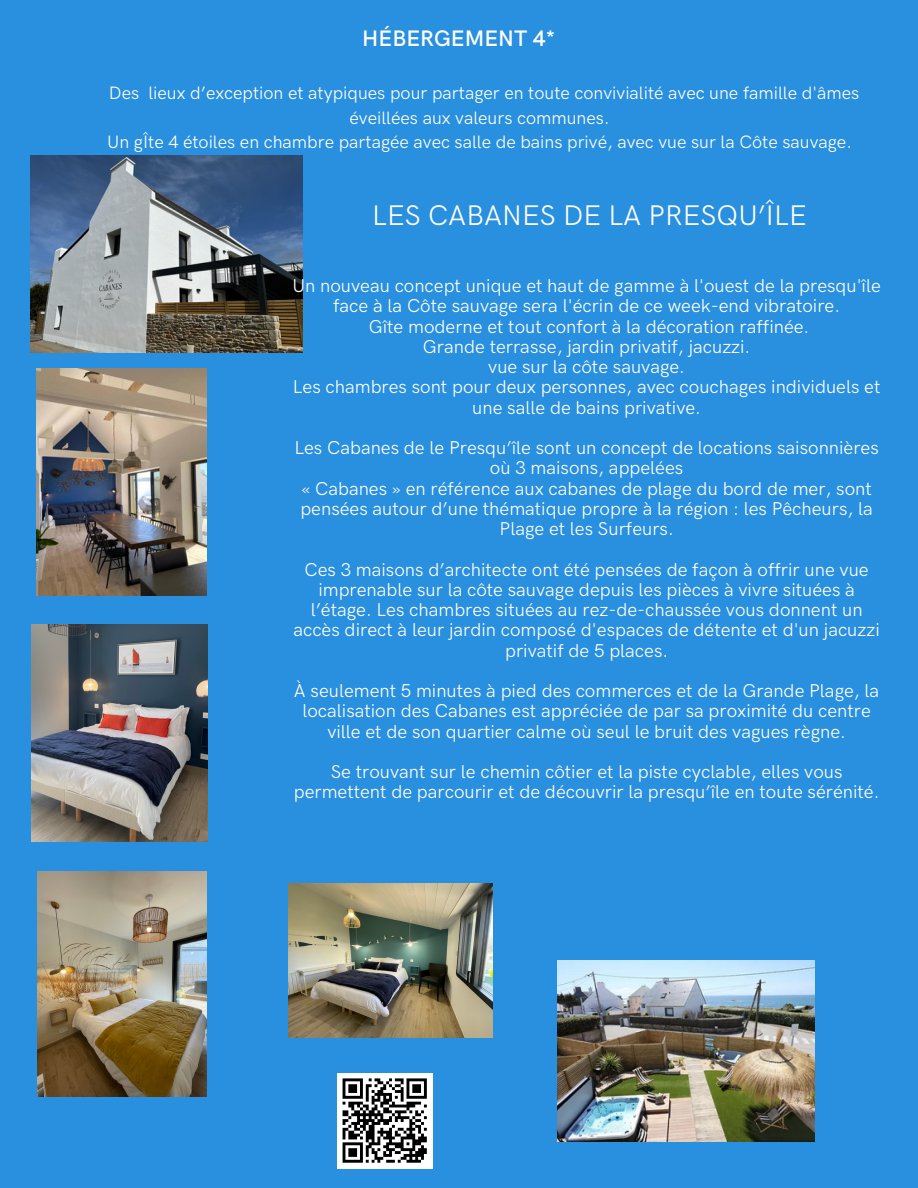
<style>
.page{position:relative;width:918px;height:1188px;background:#298fdf}
.page>*{position:absolute;margin:0;border:0;box-sizing:border-box;transform-origin:0 0}
.t1{font:28.5px "HK Grotesk Pro";color:#fff}
.t2{font:600 22.5px "HK Grotesk Pro";color:#fff}
.t3{font:18.6px/20.2px "HK Grotesk Pro";color:#fff;text-align:center}
.t4{font:18px/24.5px "HK Grotesk Pro";color:#fff;text-align:center}
</style>
<div class="page">
<img style="left:31px;top:156px;width:272px;height:197px">
<img style="left:32px;top:624px;width:175px;height:218px">
<img style="left:37px;top:871px;width:169px;height:225px">
<img style="left:288px;top:884px;width:205px;height:154px">
<img style="left:557px;top:960px;width:258px;height:181px">
<img style="left:36px;top:368px;width:170px;height:227px">
<div style="left:337px;top:1073px;width:96px;height:96px;background:#fff"></div>
<svg style="left:342px;top:1078px;width:85px;height:85px"></svg>
<p class="t2" style="left:362px;top:26px;width:195px">HÉBERGEMENT 4*</p>
<p class="t4" style="left:109px;top:82px;width:752px">Des lieux d’exception et atypiques pour partager en toute convivialité avec une famille d'âmes éveillées aux valeurs communes.</p>
<p class="t4" style="left:107px;top:131px;width:746px">Un gÎte 4 étoiles en chambre partagée avec salle de bains privé, avec vue sur la Côte sauvage.</p>
<p class="t1" style="left:372px;top:199px;width:436px">LES CABANES DE LA PRESQU’ÎLE</p>
<p class="t3" style="left:292px;top:276px;width:590px">Un nouveau concept unique et haut de gamme à l'ouest de la presqu'île face à la Côte sauvage sera l'écrin de ce week-end vibratoire.</p>
<p class="t3" style="left:369px;top:317px;width:442px">Gîte moderne et tout confort à la décoration raffinée.</p>
<p class="t3" style="left:423px;top:337px;width:329px">Grande terrasse, jardin privatif, jacuzzi.</p>
<p class="t3" style="left:488px;top:357px;width:198px">vue sur la côte sauvage.</p>
<p class="t3" style="left:293px;top:378px;width:589px">Les chambres sont pour deux personnes, avec couchages individuels et une salle de bains privative.</p>
<p class="t3" style="left:294px;top:438px;width:586px">Les Cabanes de le Presqu’île sont un concept de locations saisonnières où 3 maisons, appelées</p>
<p class="t3" style="left:300px;top:479px;width:574px">« Cabanes » en référence aux cabanes de plage du bord de mer, sont pensées autour d’une thématique propre à la région : les Pêcheurs, la<br>Plage et les Surfeurs.</p>
<p class="t3" style="left:293px;top:560px;width:588px">Ces 3 maisons d’architecte ont été pensées de façon à offrir une vue imprenable sur la côte sauvage depuis les pièces à vivre situées à l’étage. Les chambres situées au rez-de-chaussée vous donnent un accès direct à leur jardin composé d'espaces de détente et d'un jacuzzi privatif de 5 places.</p>
<p class="t3" style="left:294px;top:681px;width:587px">À seulement 5 minutes à pied des commerces et de la Grande Plage, la localisation des Cabanes est appréciée de par sa proximité du centre ville et de son quartier calme où seul le bruit des vagues règne.</p>
<p class="t3" style="left:294px;top:762px;width:587px">Se trouvant sur le chemin côtier et la piste cyclable, elles vous permettent de parcourir et de découvrir la presqu’île en toute sérénité.</p>
</div>
